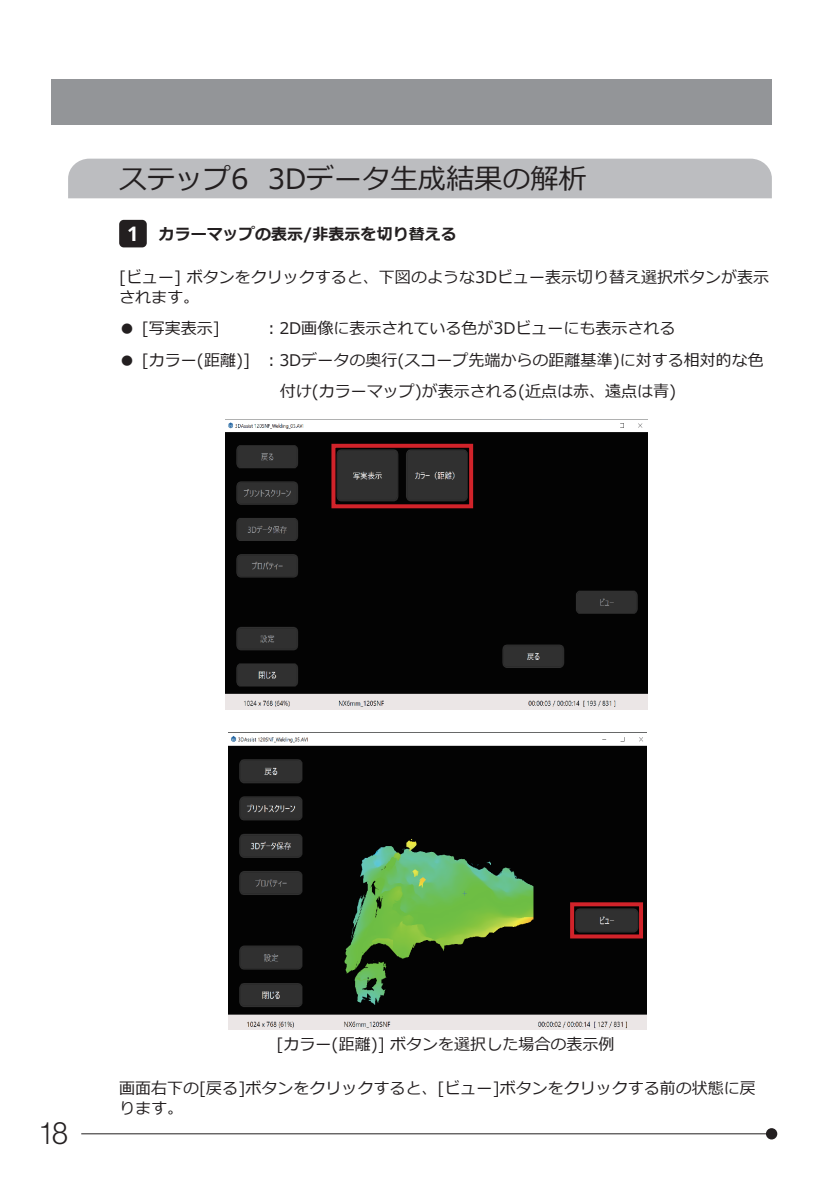
<style>
.page{position:relative;width:840px;height:1191px;background:#fff}
.page>*{position:absolute;margin:0;border:0;box-sizing:border-box;transform-origin:0 0}
.t1{font:30px "Olympus Leicht Normal";color:#231f20}
.t2{font:28px "Meiryo";color:#231f20}
.t3{font:700 20.2px "Noto Sans";color:#fff}
.t4{font:16px/20px "Meiryo";color:#231f20}
.t5{font:700 16px "Meiryo";color:#231f20}
</style>
<div class="page">
<div style="left:765px;top:1128px;width:11px;height:11px;background:#231f20;border-radius:50%"></div>
<hr style="left:81px;top:1133px;width:690px;height:1px;background:#231f20">
<div style="left:51px;top:79px;width:720px;height:46px;background:#939598"></div>
<div style="left:68px;top:159px;width:703px;height:39px;background:#bcbdc0"></div>
<div style="left:119px;top:220px;width:28px;height:27px;background:#231f20;border-radius:5px"></div>
<img style="left:226px;top:419px;width:420px;height:290px">
<img style="left:229px;top:732px;width:417px;height:297px">
<div style="left:331px;top:444px;width:142px;height:64px;border:4px solid #d1232a"></div>
<div style="left:569px;top:902px;width:73px;height:36px;border:4px solid #d1232a"></div>
<h2 class="t2" style="left:119px;top:159px;width:468px">ステップ6 3Dデータ生成結果の解析</h2>
<p class="t5" style="left:159px;top:223px;width:299px">カラーマップの表示/非表示を切り替える</p>
<p class="t4" style="left:119px;top:268px;width:651px">[ビュー] ボタンをクリックすると、下図のような3Dビュー表示切り替え選択ボタンが表示されます。</p>
<p class="t4" style="left:119px;top:319px;width:102px">● [写実表示]</p>
<p class="t4" style="left:263px;top:319px;width:413px">：2D画像に表示されている色が3Dビューにも表示される</p>
<p class="t4" style="left:279px;top:345px;width:485px;line-height:31.4px;text-indent:-160px">● [カラー(距離)] ：3Dデータの奥行(スコープ先端からの距離基準)に対する相対的な色付け(カラーマップ)が表示される(近点は赤、遠点は青)</p>
<p class="t3" style="left:127px;top:219px;width:13px">1</p>
<h1 class="t1" style="left:39px;top:1115px;width:31px">18</h1>
<p class="t4" style="left:276px;top:1035px;width:339px">[カラー(距離)] ボタンを選択した場合の表示例</p>
<p class="t4" style="left:119px;top:1078px;width:638px">画面右下の[戻る]ボタンをクリックすると、[ビュー]ボタンをクリックする前の状態に戻ります。</p>
</div>
